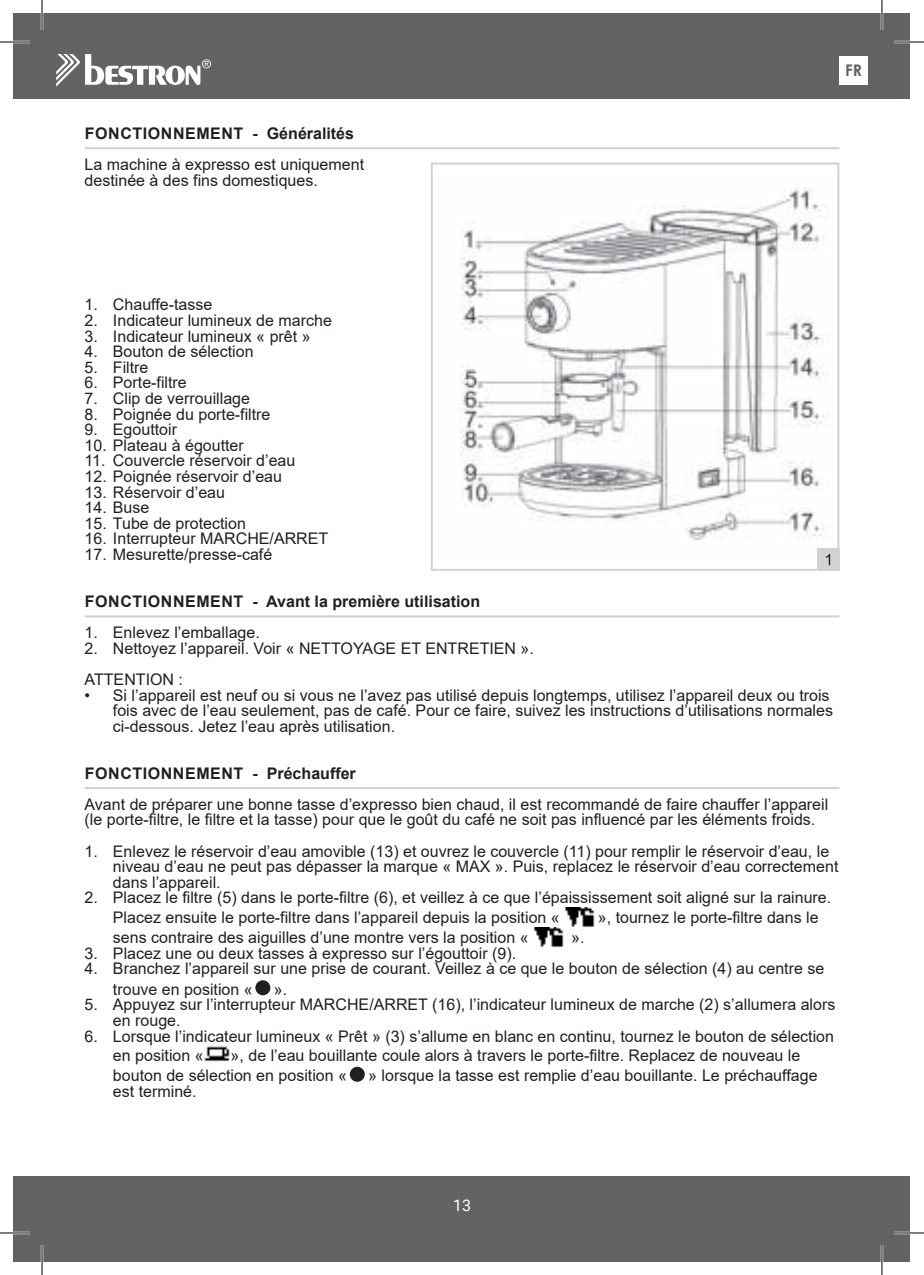
<style>
.page{position:relative;width:924px;height:1275px;background:#fff}
.page>*{position:absolute;margin:0;border:0;box-sizing:border-box;transform-origin:0 0}
.t1{font:16px/15.6px "Arial";color:#231f20}
.t2{font:700 16px "Arial";letter-spacing:.035em;color:#231f20}
.t3{font:700 16px "Arial";color:#231f20}
.t4{font:16px "Roboto";color:#fff}
.t5{font:700 16px "Century Gothic";color:#636366}
</style>
<div class="page">
<div style="left:14px;top:14px;width:895px;height:85px;background:#636366"></div>
<div style="left:14px;top:1176px;width:895px;height:85px;background:#636366"></div>
<svg style="left:56px;top:54px;width:155px;height:33px"></svg>
<div style="left:839px;top:56px;width:28px;height:29px;background:#fff"></div>
<hr style="left:85px;top:147px;width:754px;height:2px;background:#d1d2d4">
<hr style="left:85px;top:615px;width:754px;height:2px;background:#d1d2d4">
<hr style="left:85px;top:787px;width:754px;height:2px;background:#d1d2d4">
<img style="left:565px;top:907px;width:30px;height:21px">
<img style="left:534px;top:927px;width:32px;height:21px">
<div style="left:255px;top:980px;width:15px;height:15px;background:#231f20;border-radius:50%"></div>
<img style="left:204px;top:1046px;width:26px;height:16px">
<div style="left:349px;top:1066px;width:15px;height:15px;background:#231f20;border-radius:50%"></div>
<img style="left:460px;top:187px;width:368px;height:354px">
<div style="left:430px;top:162px;width:409px;height:409px;border:2px solid #d1d2d4"></div>
<div style="left:816px;top:548px;width:23px;height:23px;background:#d1d2d4"></div>
<svg style="left:825px;top:554px;width:4px;height:11px"></svg>
<hr style="left:0;top:41px;width:30px;height:2px;background:#fff">
<hr style="left:893px;top:41px;width:30px;height:2px;background:#fff">
<hr style="left:0;top:1231px;width:30px;height:3px;background:#fff">
<hr style="left:893px;top:1231px;width:30px;height:3px;background:#fff">
<hr style="left:41px;top:0;width:2px;height:30px;background:#fff">
<hr style="left:41px;top:1245px;width:2px;height:30px;background:#fff">
<hr style="left:880px;top:0;width:2px;height:30px;background:#fff">
<hr style="left:880px;top:1245px;width:2px;height:30px;background:#fff">
<hr style="left:0;top:42px;width:30px;height:1px;background:#000">
<hr style="left:893px;top:42px;width:30px;height:1px;background:#000">
<hr style="left:0;top:1232px;width:30px;height:1px;background:#000">
<hr style="left:893px;top:1232px;width:30px;height:1px;background:#000">
<hr style="left:42px;top:0;width:1px;height:30px;background:#000">
<hr style="left:42px;top:1245px;width:1px;height:30px;background:#000">
<hr style="left:881px;top:0;width:1px;height:30px;background:#000">
<hr style="left:881px;top:1245px;width:1px;height:30px;background:#000">
<p class="t2" style="left:85px;top:127px;width:270px">FONCTIONNEMENT - Généralités</p>
<p class="t1" style="left:85px;top:158px;width:281px">La machine à expresso est uniquement destinée à des fins domestiques.</p>
<p class="t5" style="left:844px;top:65px;width:18px">FR</p>
<p class="t1" style="left:85px;top:298px;width:129px">1. Chauffe-tasse</p>
<p class="t1" style="left:85px;top:314px;width:249px">2. Indicateur lumineux de marche</p>
<p class="t1" style="left:85px;top:330px;width:227px">3. Indicateur lumineux « prêt »</p>
<p class="t1" style="left:85px;top:345px;width:170px">4. Bouton de sélection</p>
<p class="t1" style="left:85px;top:361px;width:65px">5. Filtre</p>
<p class="t1" style="left:85px;top:376px;width:104px">6. Porte-filtre</p>
<p class="t1" style="left:85px;top:392px;width:167px">7. Clip de verrouillage</p>
<p class="t1" style="left:85px;top:408px;width:187px">8. Poignée du porte-filtre</p>
<p class="t1" style="left:85px;top:423px;width:94px">9. Egouttoir</p>
<p class="t1" style="left:85px;top:439px;width:161px">10. Plateau à égoutter</p>
<p class="t1" style="left:85px;top:454px;width:212px">11. Couvercle réservoir d’eau</p>
<p class="t1" style="left:85px;top:470px;width:199px">12. Poignée réservoir d’eau</p>
<p class="t1" style="left:85px;top:486px;width:142px">13. Réservoir d’eau</p>
<p class="t1" style="left:85px;top:501px;width:66px">14. Buse</p>
<p class="t1" style="left:85px;top:517px;width:163px">15. Tube de protection</p>
<p class="t1" style="left:85px;top:532px;width:245px">16. Interrupteur MARCHE/ARRET</p>
<p class="t1" style="left:85px;top:548px;width:189px">17. Mesurette/presse-café</p>
<p class="t3" style="left:85px;top:595px;width:396px">FONCTIONNEMENT - Avant la première utilisation</p>
<p class="t1" style="left:84px;top:626px;width:177px">1. Enlevez l’emballage.</p>
<p class="t1" style="left:84px;top:634px;width:450px;line-height:31.2px">2. Nettoyez l’appareil. Voir « NETTOYAGE ET ENTRETIEN ».<br>ATTENTION :</p>
<p class="t1" style="left:113px;top:688px;width:721px;text-indent:-28px">• Si l’appareil est neuf ou si vous ne l’avez pas utilisé depuis longtemps, utilisez l’appareil deux ou trois fois avec de l’eau seulement, pas de café. Pour ce faire, suivez les instructions d’utilisations normales ci-dessous. Jetez l’eau après utilisation.</p>
<p class="t2" style="left:85px;top:767px;width:272px">FONCTIONNEMENT - Préchauffer</p>
<p class="t1" style="left:84px;top:798px;width:744px">Avant de préparer une bonne tasse d’expresso bien chaud, il est recommandé de faire chauffer l’appareil (le porte-filtre, le filtre et la tasse) pour que le goût du café ne soit pas influencé par les éléments froids.</p>
<p class="t1" style="left:113px;top:844px;width:726px;text-indent:-28px">1. Enlevez le réservoir d’eau amovible (13) et ouvrez le couvercle (11) pour remplir le réservoir d’eau, le niveau d’eau ne peut pas dépasser la marque « MAX ». Puis, replacez le réservoir d’eau correctement dans l’appareil.</p>
<p class="t1" style="left:113px;top:889px;width:719px;line-height:19.8px;text-indent:-28px">2. Placez le filtre (5) dans le porte-filtre (6), et veillez à ce que l’épaississement soit aligné sur la rainure.<br>Placez ensuite le porte-filtre dans l’appareil depuis la position «</p>
<p class="t1" style="left:597px;top:911px;width:222px">», tournez le porte-filtre dans le</p>
<p class="t1" style="left:113px;top:931px;width:417px">sens contraire des aiguilles d’une montre vers la position «</p>
<p class="t1" style="left:571px;top:931px;width:15px">».</p>
<p class="t1" style="left:85px;top:946px;width:433px">3. Placez une ou deux tasses à expresso sur l’égouttoir (9).</p>
<p class="t1" style="left:113px;top:959px;width:712px;line-height:20.6px;text-indent:-28px">4. Branchez l’appareil sur une prise de courant. Veillez à ce que le bouton de sélection (4) au centre se trouve en position «</p>
<p class="t1" style="left:274px;top:982px;width:15px">».</p>
<p class="t1" style="left:113px;top:998px;width:723px;text-indent:-28px">5. Appuyez sur l’interrupteur MARCHE/ARRET (16), l’indicateur lumineux de marche (2) s’allumera alors en rouge.</p>
<p class="t1" style="left:113px;top:1027px;width:722px;line-height:19.2px;text-indent:-28px">6. Lorsque l’indicateur lumineux « Prêt » (3) s’allume en blanc en continu, tournez le bouton de sélection en position «</p>
<p class="t1" style="left:113px;top:1046px;width:688px;line-height:20.6px;text-indent:118px">», de l’eau bouillante coule alors à travers le porte-filtre. Replacez de nouveau le bouton de sélection en position «</p>
<p class="t1" style="left:368px;top:1069px;width:450px">» lorsque la tasse est remplie d’eau bouillante. Le préchauffage</p>
<p class="t1" style="left:113px;top:1085px;width:85px">est terminé.</p>
<p class="t4" style="left:453px;top:1198px;width:19px">13</p>
</div>
